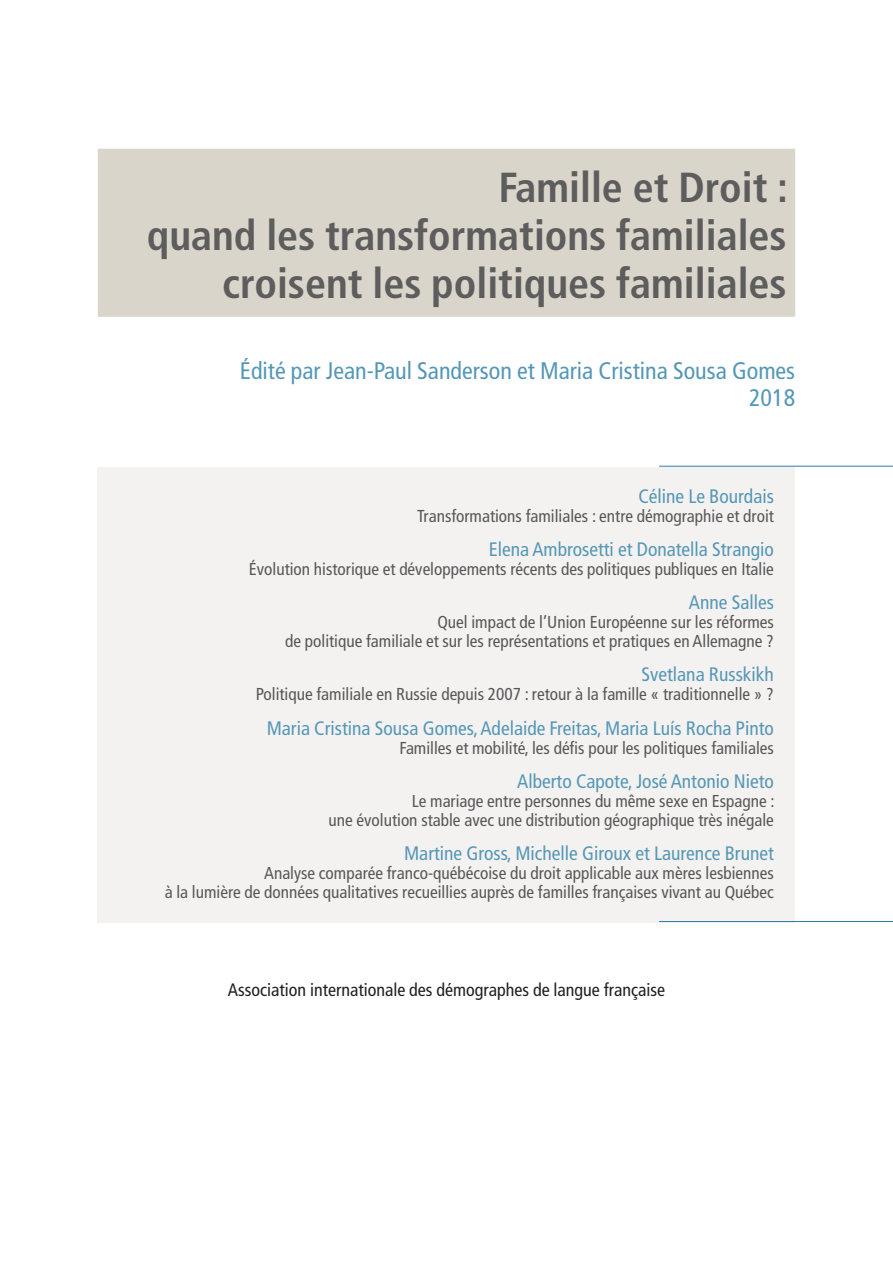
<style>
.page{position:relative;width:893px;height:1263px;background:#fff}
.page>*{position:absolute;margin:0;border:0;box-sizing:border-box;transform-origin:0 0}
.Couv_Titre_3_lignes{font:700 condensed 42px/48px "Frutiger LT Std";color:#5d5d5d;text-align:right}
.Couv_Auteur_sous_Tit{font:condensed 24px/26.4px "Frutiger LT Std";color:#5597b7;text-align:right}
.Couv_Auteur{font:condensed 19.5px "Frutiger LT Std";color:#5597b7}
.Logo{font:condensed 18px "Frutiger LT Std";color:#231f20}
.Couv_Titre{font:condensed 17.25px/18.9px "Frutiger LT Std";color:#57585a;text-align:right}
</style>
<div class="page">
<div style="left:98px;top:149px;width:697px;height:168px;background:#dad5cb"></div>
<div style="left:98px;top:467px;width:697px;height:455px;background:#f4f2f0"></div>
<hr style="left:659px;top:466px;width:234px;height:1px;background:#2a7da6">
<hr style="left:659px;top:921px;width:234px;height:1px;background:#2a7da6">
<p class="Couv_Titre_3_lignes" style="left:147px;top:163px;width:643px">Famille et Droit :<br>quand les transformations familiales croisent les politiques familiales</p>
<p class="Couv_Auteur_sous_Tit" style="left:240px;top:358px;width:557px">Édité par Jean-Paul Sanderson et Maria Cristina Sousa Gomes<br>2018</p>
<p class="Couv_Auteur" style="left:638px;top:485px;width:137px">Céline Le Bourdais</p>
<p class="Couv_Titre" style="left:417px;top:507px;width:358px">Transformations familiales : entre démographie et droit</p>
<p class="Couv_Auteur" style="left:489px;top:538px;width:287px">Elena Ambrosetti et Donatella Strangio</p>
<p class="Couv_Titre" style="left:249px;top:560px;width:527px">Évolution historique et développements récents des politiques publiques en Italie</p>
<p class="Couv_Auteur" style="left:689px;top:591px;width:87px">Anne Salles</p>
<p class="Couv_Titre" style="left:285px;top:613px;width:490px">Quel impact de l’Union Européenne sur les réformes<br>de politique familiale et sur les représentations et pratiques en Allemagne ?</p>
<p class="Couv_Auteur" style="left:641px;top:663px;width:134px">Svetlana Russkikh</p>
<p class="Couv_Titre" style="left:256px;top:685px;width:519px">Politique familiale en Russie depuis 2007 : retour à la famille « traditionnelle » ?</p>
<p class="Couv_Auteur" style="left:267px;top:716px;width:509px">Maria Cristina Sousa Gomes, Adelaide Freitas, Maria Luís Rocha Pinto</p>
<p class="Couv_Titre" style="left:399px;top:738px;width:376px">Familles et mobilité, les défis pour les politiques familiales</p>
<p class="Couv_Auteur" style="left:517px;top:770px;width:258px">Alberto Capote, José Antonio Nieto</p>
<p class="Couv_Titre" style="left:329px;top:791px;width:447px">Le mariage entre personnes du même sexe en Espagne :<br>une évolution stable avec une distribution géographique très inégale</p>
<p class="Couv_Auteur" style="left:404px;top:842px;width:371px">Martine Gross, Michelle Giroux et Laurence Brunet</p>
<p class="Couv_Titre" style="left:165px;top:864px;width:611px">Analyse comparée franco-québécoise du droit applicable aux mères lesbiennes<br>à la lumière de données qualitatives recueillies auprès de familles françaises vivant au Québec</p>
<p class="Logo" style="left:228px;top:979px;width:439px">Association internationale des démographes de langue française</p>
</div>
